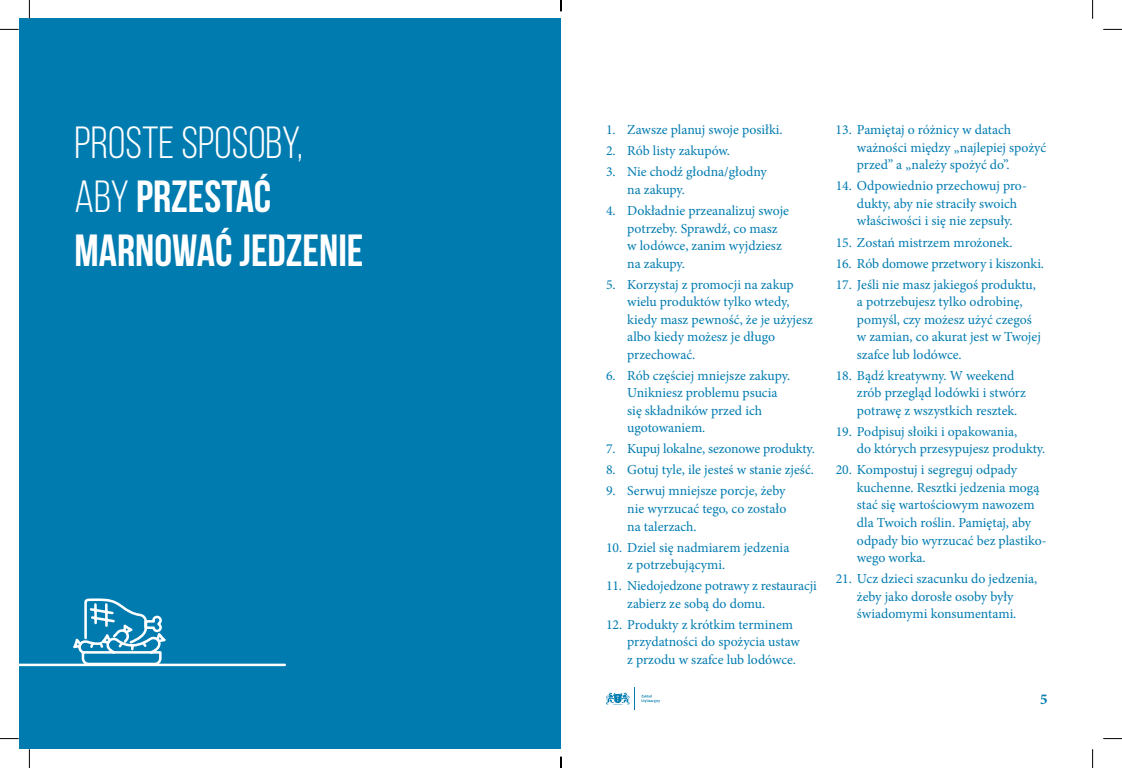
<style>
.page{position:relative;width:1122px;height:768px;background:#fff}
.page>*{position:absolute;margin:0;border:0;box-sizing:border-box;transform-origin:0 0}
.t1{font:700 45px/54px "Bebas Neue";color:#fff}
.t2{font:700 15px "Minion Pro";color:#007bb0}
.t3{font:13.75px/17.5px "Minion Pro";color:#007bb0}
.s1{font-weight:400}
</style>
<div class="page">
<svg style="left:606px;top:687px;width:54px;height:22px"></svg>
<div style="left:19px;top:19px;width:542px;height:730px;background:#007bb0"></div>
<hr style="left:19px;top:663px;width:266px;height:3px;background:#fff">
<svg style="left:68px;top:598px;width:103px;height:66px"></svg>
<svg style="left:0;top:29px;width:19px;height:1px"></svg>
<svg style="left:1103px;top:29px;width:19px;height:1px"></svg>
<svg style="left:0;top:738px;width:19px;height:1px"></svg>
<svg style="left:1103px;top:738px;width:19px;height:1px"></svg>
<svg style="left:29px;top:0;width:1px;height:19px"></svg>
<svg style="left:29px;top:749px;width:1px;height:18px"></svg>
<svg style="left:1092px;top:0;width:1px;height:19px"></svg>
<svg style="left:1092px;top:749px;width:1px;height:18px"></svg>
<svg style="left:560px;top:0;width:2px;height:11px"></svg>
<svg style="left:560px;top:756px;width:2px;height:11px"></svg>
<h1 class="t1" style="left:74px;top:115px;width:291px"><span class="s1">PROSTE SPOSOBY,<br>ABY</span> PRZESTAĆ<br>MARNOWAĆ JEDZENIE</h1>
<p class="t3" style="left:606px;top:121px;width:178px">1. Zawsze planuj swoje posiłki.</p>
<p class="t3" style="left:606px;top:142px;width:125px">2. Rób listy zakupów.</p>
<p class="t3" style="left:627px;top:163px;width:141px;text-indent:-21px">3. Nie chodź głodna/głodny na zakupy.</p>
<p class="t3" style="left:627px;top:202px;width:163px;text-indent:-21px">4. Dokładnie przeanalizuj swoje potrzeby. Sprawdź, co masz w lodówce, zanim wyjdziesz na zakupy.</p>
<p class="t3" style="left:627px;top:275px;width:187px;text-indent:-21px">5. Korzystaj z promocji na zakup wielu produktów tylko wtedy, kiedy masz pewność, że je użyjesz albo kiedy możesz je długo przechować.</p>
<p class="t3" style="left:627px;top:366px;width:164px;text-indent:-21px">6. Rób częściej mniejsze zakupy.<br>Unikniesz problemu psucia się składników przed ich ugotowaniem.</p>
<p class="t3" style="left:606px;top:440px;width:210px">7. Kupuj lokalne, sezonowe produkty.</p>
<p class="t3" style="left:606px;top:461px;width:209px">8. Gotuj tyle, ile jesteś w stanie zjeść.</p>
<p class="t3" style="left:627px;top:482px;width:161px;text-align:justify;text-indent:-21px">9. Serwuj mniejsze porcje, żeby nie wyrzucać tego, co zostało na talerzach.</p>
<p class="t3" style="left:627px;top:538px;width:164px;text-indent:-21px">10. Dziel się nadmiarem jedzenia z potrzebującymi.</p>
<p class="t3" style="left:627px;top:577px;width:191px;text-indent:-21px">11. Niedojedzone potrawy z restauracji zabierz ze sobą do domu.</p>
<p class="t3" style="left:627px;top:615px;width:174px;text-indent:-21px">12. Produkty z krótkim terminem przydatności do spożycia ustaw z przodu w szafce lub lodówce.</p>
<p class="t3" style="left:857px;top:121px;width:191px;text-indent:-21px">13. Pamiętaj o różnicy w datach ważności między „najlepiej spożyć przed” a „należy spożyć do”.</p>
<p class="t3" style="left:857px;top:177px;width:171px;text-indent:-21px">14. Odpowiednio przechowuj pro&shy;dukty, aby nie straciły swoich właściwości i się nie zepsuły.</p>
<p class="t3" style="left:835px;top:233px;width:178px">15. Zostań mistrzem mrożonek.</p>
<p class="t3" style="left:835px;top:254px;width:210px">16. Rób domowe przetwory i kiszonki.</p>
<p class="t3" style="left:857px;top:275px;width:185px;text-indent:-21px">17. Jeśli nie masz jakiegoś produktu, a potrzebujesz tylko odrobinę, pomyśl, czy możesz użyć czegoś w zamian, co akurat jest w Twojej szafce lub lodówce.</p>
<p class="t3" style="left:857px;top:366px;width:170px;text-indent:-21px">18. Bądź kreatywny. W weekend zrób przegląd lodówki i stwórz potrawę z wszystkich resztek.</p>
<p class="t3" style="left:857px;top:422px;width:190px;text-indent:-21px">19. Podpisuj słoiki i opakowania,<br>do których przesypujesz produkty.</p>
<p class="t3" style="left:857px;top:461px;width:191px;text-indent:-21px">20. Kompostuj i segreguj odpady kuchenne. Resztki jedzenia mogą stać się wartościowym nawozem dla Twoich roślin. Pamiętaj, aby odpady bio wyrzucać bez plastiko&shy;wego worka.</p>
<p class="t3" style="left:835px;top:570px;width:203px;text-align:center">21. Ucz dzieci szacunku do jedzenia, żeby jako dorosłe osoby były świadomymi konsumentami.</p>
<p class="t2" style="left:1040px;top:689px;width:9px">5</p>
</div>
